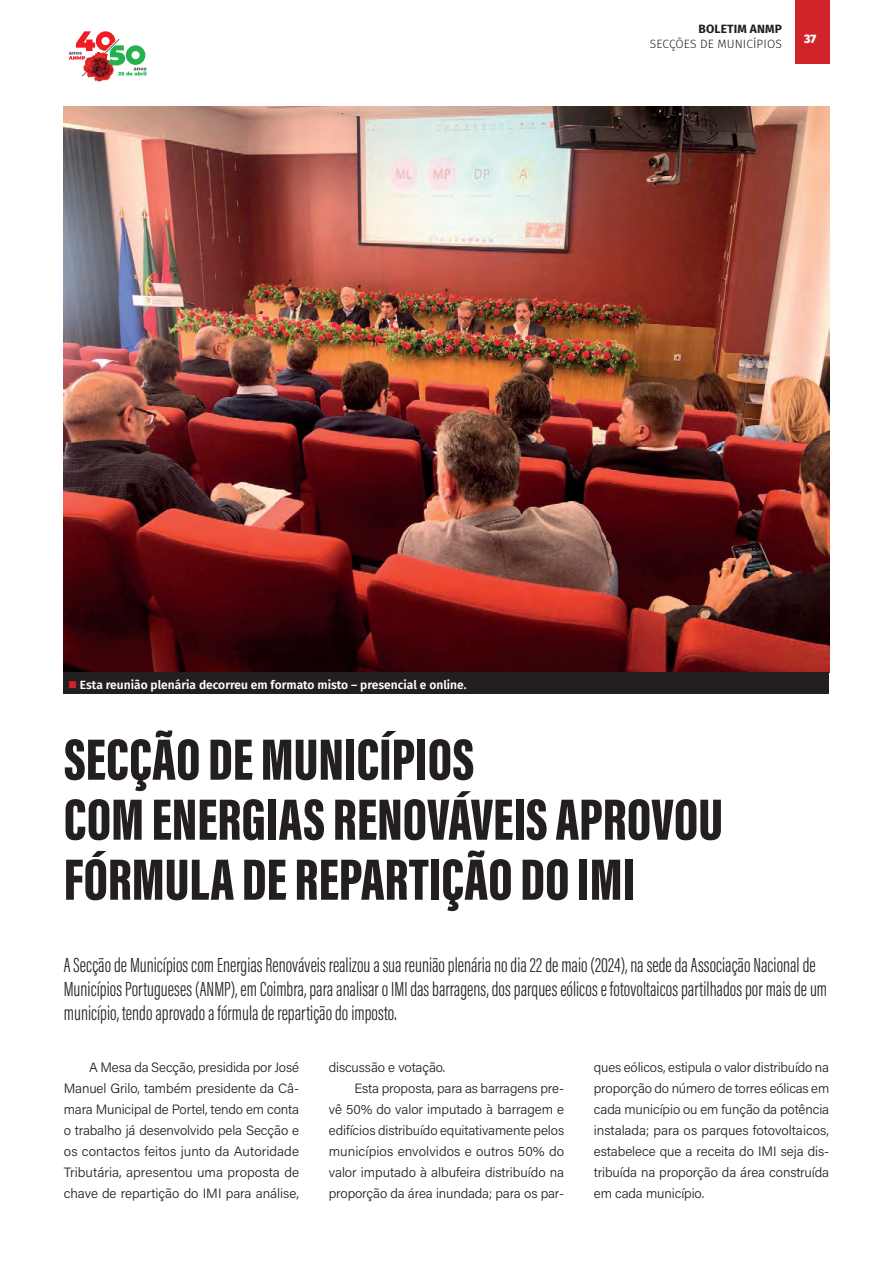
<style>
.page{position:relative;width:893px;height:1263px;background:#fff}
.page>*{position:absolute;margin:0;border:0;box-sizing:border-box;transform-origin:0 0}
.t1{font:60px/60px "Acumin Variable Concept";color:#231f20}
.t2{font:21px/24px "Acumin Variable Concept";color:#231f20}
.t3{font:13.5px/21px "Acumin Variable Concept";letter-spacing:-.01em;color:#231f20;text-align:justify}
.t4{font:600 12px "Fira Sans";color:#fff}
.t5{font:300 12px "Fira Sans";letter-spacing:.01em;color:#231f20}
.t6{font:700 12px "Fira Sans";letter-spacing:.01em;color:#231f20}
.t7{font:900 12px "Fira Sans";color:#fff}
.s1{color:#d1232a}
</style>
<div class="page">
<div style="left:795px;top:0;width:34px;height:64px;background:#d1232a"></div>
<img style="left:88px;top:77px;width:23px;height:5px">
<svg style="left:69px;top:31px;width:78px;height:46px"></svg>
<img style="left:64px;top:106px;width:765px;height:567px">
<div style="left:64px;top:673px;width:765px;height:21px;background:#231f20"></div>
<p class="t6" style="left:699px;top:18px;width:85px">BOLETIM ANMP</p>
<p class="t5" style="left:650px;top:35px;width:134px">SECÇÕES DE MUNICÍPIOS</p>
<p class="t7" style="left:804px;top:28px;width:14px">37</p>
<p class="t4" style="left:68px;top:675px;width:400px"><span class="s1">■</span> Esta reunião plenária decorreu em formato misto – presencial e online.</p>
<h1 class="t1" style="left:64px;top:726px;width:661px">SECÇÃO DE MUNICÍPIOS<br>COM ENERGIAS RENOVÁVEIS APROVOU<br>FÓRMULA DE REPARTIÇÃO DO IMI</h1>
<p class="t2" style="left:64px;top:952px;width:765px">A Secção de Municípios com Energias Renováveis realizou a sua reunião plenária no dia 22 de maio (2024), na sede da Associação Nacional de<br>Municípios Portugueses (ANMP), em Coimbra, para analisar o IMI das barragens, dos parques eólicos e fotovoltaicos partilhados por mais de um município, tendo aprovado a fórmula de repartição do imposto.</p>
<p class="t3" style="left:64px;top:1056px;width:237px;text-indent:26px">A Mesa da Secção, presidida por José Manuel Grilo, também presidente da Câ&shy;mara Municipal de Portel, tendo em conta o trabalho já desenvolvido pela Secção e os contactos feitos junto da Autoridade Tributária, apresentou uma proposta de chave de repartição do IMI para análise,</p>
<p class="t3" style="left:329px;top:1056px;width:118px">discussão e votação.</p>
<p class="t3" style="left:594px;top:1056px;width:237px">ques eólicos, estipula o valor distribuído na proporção do número de torres eólicas em cada município ou em função da potência instalada; para os parques fotovoltaicos, estabelece que a receita do IMI seja dis&shy;tribuída na proporção da área construída em cada município.</p>
<p class="t3" style="left:354px;top:1077px;width:211px">Esta proposta, para as barragens pre-</p>
<p class="t3" style="left:329px;top:1098px;width:237px">vê 50% do valor imputado à barragem e</p>
<p class="t3" style="left:329px;top:1119px;width:237px">edifícios distribuído equitativamente pelos</p>
<p class="t3" style="left:329px;top:1140px;width:237px">municípios envolvidos e outros 50% do</p>
<p class="t3" style="left:329px;top:1161px;width:237px">valor imputado à albufeira distribuído na</p>
<p class="t3" style="left:329px;top:1182px;width:237px">proporção da área inundada; para os par-</p>
</div>
